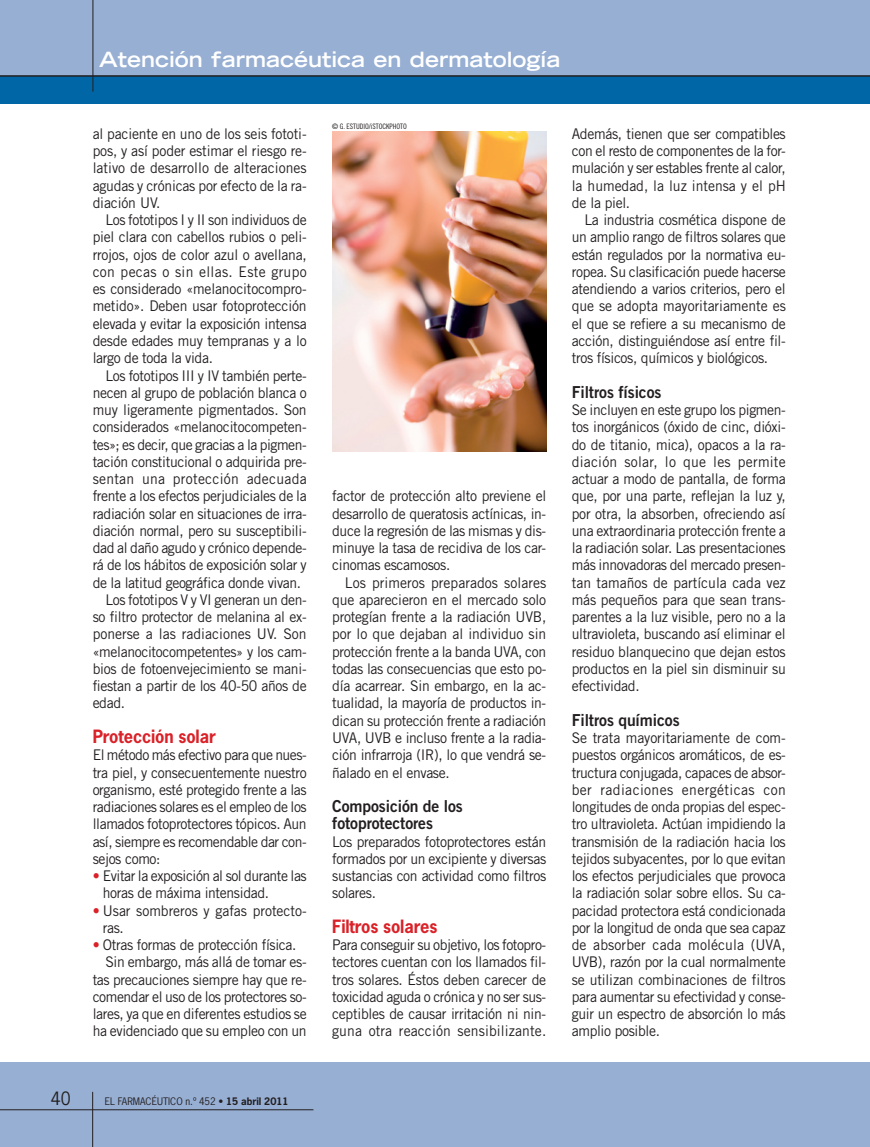
<style>
.page{position:relative;width:870px;height:1147px;background:#fff}
.page>*{position:absolute;margin:0;border:0;box-sizing:border-box;transform-origin:0 0}
.t1{font:700 expanded 21px "Trade Gothic LT Std";color:#fff}
.t2{font:700 17.25px "News Gothic Std";letter-spacing:-.005em;color:#da2128;scale:.95 1}
.t3{font:17.25px "News Gothic Std";color:#231f20}
.t4{font:16.5px/17.2px "Trade Gothic LT Std Bd 2";letter-spacing:-.005em;color:#231f20;scale:.95 1}
.t5{font:14.7px/17.2px "Trade Gothic LT Std";letter-spacing:-.025em;color:#231f20;text-align:justify;scale:.95 1}
.t6{font:14.7px/17.2px "Trade Gothic LT Std";letter-spacing:-.005em;color:#231f20;scale:.95 1}
.t7{font:14.7px "Trade Gothic LT Std";color:#231f20;scale:.95 1}
.t8{font:14.7px "Trade Gothic LT Std";letter-spacing:.02em;color:#231f20;scale:.95 1}
.t9{font:9.75px "News Gothic Std";color:#231f20}
.t10{font:7.5px "Trade Gothic LT Std Cn 18";letter-spacing:-.005em;color:#231f20}
.s1{font-weight:700;color:#da2128}
.s2{font-weight:700}
</style>
<div class="page">
<div style="left:0;top:0;width:870px;height:103px;background:#97afd3"></div>
<div style="left:0;top:1062px;width:870px;height:84px;background:#97afd3"></div>
<div style="left:0;top:76px;width:870px;height:27px;background:#0166a5"></div>
<hr style="left:0;top:1109px;width:313px;height:1px;background:#231f20">
<hr style="left:92px;top:1091px;width:1px;height:55px;background:#231f20">
<hr style="left:93px;top:0;width:1px;height:92px;background:#231f20">
<hr style="left:0;top:76px;width:870px;height:1px;background:#231f20">
<img style="left:332px;top:131px;width:214px;height:321px">
<h1 class="t1" style="left:99px;top:49px;width:463px">Atención farmacéutica en dermatología</h1>
<p class="t5" style="left:93px;top:127px;width:227px">al paciente en uno de los seis fototi&shy;pos, y así poder estimar el riesgo re&shy;lativo de desarrollo de alteraciones agudas y crónicas por efecto de la ra&shy;diación UV.</p>
<p class="t5" style="left:93px;top:213px;width:227px;text-indent:13px">Los fototipos I y II son individuos de piel clara con cabellos rubios o peli&shy;rrojos, ojos de color azul o avellana, con pecas o sin ellas. Este grupo es considerado «melanocitocompro&shy;metido». Deben usar fotoprotección elevada y evitar la exposición intensa desde edades muy tempranas y a lo largo de toda la vida.</p>
<p class="t5" style="left:105px;top:368px;width:213px">Los fototipos III y IV también perte-</p>
<p class="t5" style="left:93px;top:385px;width:227px">necen al grupo de población blanca o</p>
<p class="t5" style="left:93px;top:403px;width:227px">muy ligeramente pigmentados. Son</p>
<p class="t5" style="left:93px;top:420px;width:227px">considerados «melanocitocompeten-</p>
<p class="t5" style="left:93px;top:437px;width:227px">tes»; es decir, que gracias a la pigmen-</p>
<p class="t5" style="left:93px;top:454px;width:227px">tación constitucional o adquirida pre-</p>
<p class="t8" style="left:93px;top:473px;width:227px">sentan una protección adecuada</p>
<p class="t5" style="left:93px;top:489px;width:227px">frente a los efectos perjudiciales de la</p>
<p class="t5" style="left:93px;top:506px;width:227px">radiación solar en situaciones de irra-</p>
<p class="t5" style="left:93px;top:523px;width:227px">diación normal, pero su susceptibili-</p>
<p class="t5" style="left:93px;top:541px;width:227px">dad al daño agudo y crónico depende-</p>
<p class="t5" style="left:93px;top:558px;width:227px">rá de los hábitos de exposición solar y</p>
<p class="t5" style="left:93px;top:575px;width:221px">de la latitud geográfica donde vivan.</p>
<p class="t5" style="left:105px;top:592px;width:213px">Los fototipos V y VI generan un den-</p>
<p class="t5" style="left:93px;top:610px;width:227px">so filtro protector de melanina al ex-</p>
<p class="t7" style="left:93px;top:629px;width:227px">ponerse a las radiaciones UV. Son</p>
<p class="t5" style="left:93px;top:644px;width:227px">«melanocitocompetentes» y los cam-</p>
<p class="t5" style="left:93px;top:661px;width:227px">bios de fotoenvejecimiento se mani-</p>
<p class="t5" style="left:93px;top:679px;width:227px">fiestan a partir de los 40-50 años de</p>
<p class="t5" style="left:93px;top:696px;width:36px">edad.</p>
<p class="t2" style="left:93px;top:728px;width:131px">Protección solar</p>
<p class="t5" style="left:93px;top:748px;width:227px">El método más efectivo para que nues&shy;tra piel, y consecuentemente nuestro organismo, esté protegido frente a las radiaciones solares es el empleo de los llamados fotoprotectores tópicos. Aun así, siempre es recomendable dar con&shy;sejos como:</p>
<p class="t5" style="left:103px;top:868px;width:216px;text-indent:-10px"><span class="s1">•</span> Evitar la exposición al sol durante las horas de máxima intensidad.</p>
<p class="t6" style="left:103px;top:903px;width:216px;text-indent:-10px"><span class="s1">•</span> Usar sombreros y gafas protecto&shy;ras.</p>
<p class="t5" style="left:93px;top:937px;width:216px"><span class="s1">•</span> Otras formas de protección física.</p>
<p class="t5" style="left:105px;top:955px;width:213px">Sin embargo, más allá de tomar es-</p>
<p class="t5" style="left:93px;top:972px;width:227px">tas precauciones siempre hay que re-</p>
<p class="t5" style="left:93px;top:989px;width:227px">comendar el uso de los protectores so-</p>
<p class="t5" style="left:93px;top:1006px;width:227px">lares, ya que en diferentes estudios se</p>
<p class="t5" style="left:93px;top:1024px;width:227px">ha evidenciado que su empleo con un</p>
<p class="t3" style="left:51px;top:1090px;width:21px">40</p>
<p class="t9" style="left:105px;top:1096px;width:185px">EL FARMACÉUTICO n.º 452 • <span class="s2">15 abril 2011</span></p>
<p class="t10" style="left:332px;top:124px;width:76px">© G. ESTUDIO/iSTOCKPHOTO</p>
<p class="t5" style="left:332px;top:489px;width:227px">factor de protección alto previene el desarrollo de queratosis actínicas, in&shy;duce la regresión de las mismas y dis&shy;minuye la tasa de recidiva de los car&shy;cinomas escamosos.</p>
<p class="t5" style="left:332px;top:575px;width:227px;text-indent:13px">Los primeros preparados solares que aparecieron en el mercado solo protegían frente a la radiación UVB, por lo que dejaban al individuo sin protección frente a la banda UVA, con todas las consecuencias que esto po&shy;día acarrear. Sin embargo, en la ac&shy;tualidad, la mayoría de productos in&shy;dican su protección frente a radiación UVA, UVB e incluso frente a la radia&shy;ción infrarroja (IR), lo que vendrá se&shy;ñalado en el envase.</p>
<p class="t4" style="left:332px;top:799px;width:139px">Composición de los fotoprotectores</p>
<p class="t5" style="left:332px;top:834px;width:227px">Los preparados fotoprotectores están formados por un excipiente y diversas sustancias con actividad como filtros solares.</p>
<p class="t2" style="left:332px;top:918px;width:112px">Filtros solares</p>
<p class="t5" style="left:332px;top:937px;width:227px">Para conseguir su objetivo, los fotopro&shy;tectores cuentan con los llamados fil&shy;tros solares. Éstos deben carecer de toxicidad aguda o crónica y no ser sus&shy;ceptibles de causar irritación ni nin&shy;guna otra reacción sensibilizante.</p>
<p class="t5" style="left:572px;top:127px;width:227px">Además, tienen que ser compatibles con el resto de componentes de la for&shy;mulación y ser estables frente al calor, la humedad, la luz intensa y el pH de la piel.</p>
<p class="t5" style="left:572px;top:213px;width:227px;text-indent:13px">La industria cosmética dispone de un amplio rango de filtros solares que están regulados por la normativa eu&shy;ropea. Su clasificación puede hacerse atendiendo a varios criterios, pero el que se adopta mayoritariamente es el que se refiere a su mecanismo de acción, distinguiéndose así entre fil&shy;tros físicos, químicos y biológicos.</p>
<p class="t4" style="left:572px;top:385px;width:96px">Filtros físicos</p>
<p class="t5" style="left:572px;top:403px;width:227px">Se incluyen en este grupo los pigmen&shy;tos inorgánicos (óxido de cinc, dióxi&shy;do de titanio, mica), opacos a la ra&shy;diación solar, lo que les permite actuar a modo de pantalla, de forma que, por una parte, reflejan la luz y, por otra, la absorben, ofreciendo así una extraordinaria protección frente a la radiación solar. Las presentaciones más innovadoras del mercado presen&shy;tan tamaños de partícula cada vez más pequeños para que sean trans&shy;parentes a la luz visible, pero no a la ultravioleta, buscando así eliminar el residuo blanquecino que dejan estos productos en la piel sin disminuir su efectividad.</p>
<p class="t4" style="left:572px;top:713px;width:115px">Filtros químicos</p>
<p class="t5" style="left:572px;top:730px;width:227px">Se trata mayoritariamente de com&shy;puestos orgánicos aromáticos, de es&shy;tructura conjugada, capaces de absor&shy;ber radiaciones energéticas con longitudes de onda propias del espec&shy;tro ultravioleta. Actúan impidiendo la transmisión de la radiación hacia los tejidos subyacentes, por lo que evitan los efectos perjudiciales que provoca la radiación solar sobre ellos. Su ca&shy;pacidad protectora está condicionada por la longitud de onda que sea capaz de absorber cada molécula (UVA, UVB), razón por la cual normalmente se utilizan combinaciones de filtros para aumentar su efectividad y conse&shy;guir un espectro de absorción lo más amplio posible.</p>
</div>
